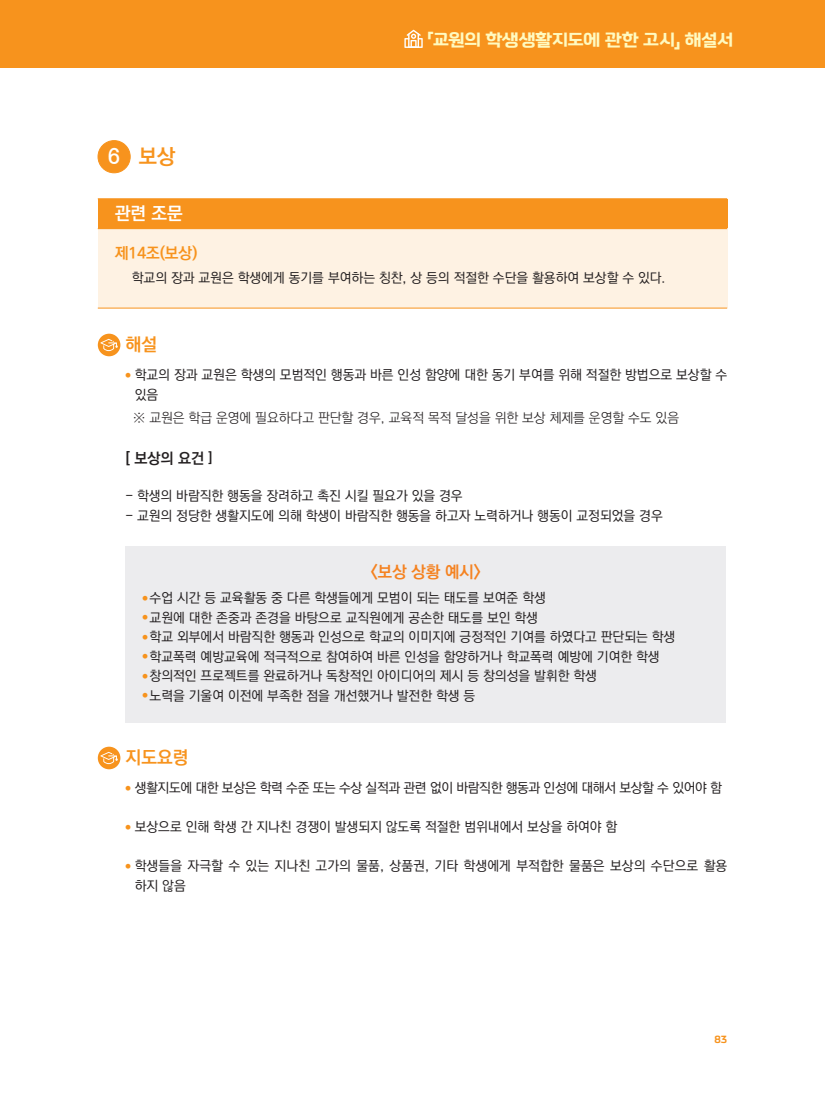
<style>
.page{position:relative;width:825px;height:1119px;background:#fff}
.page>*{position:absolute;margin:0;border:0;box-sizing:border-box;transform-origin:0 0}
.t1{font:21px "Ko Pub World Dotum PB";color:#f7931d}
.t2{font:21px "Ko Pub World Dotum PB";color:#fff}
.t3{font:18px "KOFIH Dr LEEJWOTF B";letter-spacing:-.025em;color:#fffac0}
.t4{font:18px "Ko Pub World Dotum PB";color:#f7931d}
.t5{font:18px "Ko Pub World Dotum PB";color:#fff}
.t6{font:16.5px "Ko Pub World Dotum PB";color:#f58220}
.t7{font:15.75px "Ko Pub World Dotum PB";color:#f7931d}
.타이틀_들여쓰기{font:15px "Ko Pub World Dotum PB";color:#231f20}
.타이틀_들여쓰기-2{font:13.5px/19.5px "Ko Pub World Dotum PM";color:#231f20}
.타이틀_들여쓰기-3{font:13.5px "Ko Pub World Dotum PM";letter-spacing:-.025em;color:#231f20}
.타이틀_들여쓰기-4{font:13.5px "Ko Pub World Dotum PL";color:#231f20}
.t8{font:10.5px "KOFIH Dr LEEJWOTF B";color:#f7931d}
.s1{font-size:13.5px}
</style>
<div class="page">
<div style="left:0;top:0;width:825px;height:67px;background:#f7931d"></div>
<svg style="left:404px;top:30px;width:19px;height:18px"></svg>
<div style="left:98px;top:141px;width:32px;height:32px;background:#f7931d;border-radius:50%"></div>
<div style="left:98px;top:140px;width:32px;height:33px;border:1px solid #f7931d;border-radius:50%"></div>
<div style="left:98px;top:199px;width:629px;height:29px;background:#f7931d"></div>
<div style="left:98px;top:228px;width:629px;height:80px;background:#fef2e3"></div>
<hr style="left:98px;top:198px;width:629px;height:1px;background:#f7931d">
<hr style="left:98px;top:228px;width:629px;height:1px;background:#f7931d">
<hr style="left:98px;top:308px;width:629px;height:1px;background:#f7931d">
<div style="left:98px;top:333px;width:22px;height:23px;background:#f7931d;border-radius:50%"></div>
<svg style="left:100px;top:339px;width:18px;height:12px"></svg>
<div style="left:125px;top:546px;width:601px;height:176px;background:#ececee"></div>
<div style="left:98px;top:746px;width:22px;height:23px;background:#f7931d;border-radius:50%"></div>
<svg style="left:100px;top:751px;width:18px;height:13px"></svg>
<h2 class="t3" style="left:427px;top:27px;width:308px">「교원의 학생생활지도에 관한 고시」 해설서</h2>
<p class="t2" style="left:108px;top:141px;width:13px">6</p>
<p class="t1" style="left:139px;top:141px;width:38px">보상</p>
<p class="t5" style="left:115px;top:200px;width:70px">관련 조문</p>
<p class="t7" style="left:115px;top:242px;width:84px">제14조(보상)</p>
<p class="타이틀_들여쓰기-2" style="left:132px;top:268px;width:535px">학교의 장과 교원은 학생에게 동기를 부여하는 칭찬, 상 등의 적절한 수단을 활용하여 보상할 수 있다.</p>
<p class="t4" style="left:126px;top:332px;width:33px">해설</p>
<p class="타이틀_들여쓰기-2" style="left:135px;top:365px;width:594px;text-indent:-9px"><sup>●</sup> 학교의 장과 교원은 학생의 모범적인 행동과 바른 인성 함양에 대한 동기 부여를 위해 적절한 방법으로 보상할 수 있음</p>
<p class="타이틀_들여쓰기-4" style="left:133px;top:408px;width:547px">※ 교원은 학급 운영에 필요하다고 판단할 경우, 교육적 목적 달성을 위한 보상 체제를 운영할 수도 있음</p>
<p class="타이틀_들여쓰기" style="left:125px;top:447px;width:89px">[ 보상의 요건 <span class="s1">]</span></p>
<p class="타이틀_들여쓰기-2" style="left:125px;top:487px;width:339px">- 학생의 바람직한 행동을 장려하고 촉진 시킬 필요가 있을 경우</p>
<p class="타이틀_들여쓰기-2" style="left:125px;top:506px;width:539px">- 교원의 정당한 생활지도에 의해 학생이 바람직한 행동을 하고자 노력하거나 행동이 교정되었을 경우</p>
<p class="t6" style="left:371px;top:559px;width:111px">&lt;보상 상황 예시&gt;</p>
<p class="타이틀_들여쓰기-2" style="left:142px;top:588px;width:405px"><sup>●</sup> 수업 시간 등 교육활동 중 다른 학생들에게 모범이 되는 태도를 보여준 학생</p>
<p class="타이틀_들여쓰기-2" style="left:142px;top:608px;width:397px"><sup>●</sup> 교원에 대한 존중과 존경을 바탕으로 교직원에게 공손한 태도를 보인 학생</p>
<p class="타이틀_들여쓰기-2" style="left:142px;top:627px;width:534px"><sup>●</sup> 학교 외부에서 바람직한 행동과 인성으로 학교의 이미지에 긍정적인 기여를 하였다고 판단되는 학생</p>
<p class="타이틀_들여쓰기-2" style="left:142px;top:647px;width:519px"><sup>●</sup> 학교폭력 예방교육에 적극적으로 참여하여 바른 인성을 함양하거나 학교폭력 예방에 기여한 학생</p>
<p class="타이틀_들여쓰기-2" style="left:142px;top:666px;width:456px"><sup>●</sup> 창의적인 프로젝트를 완료하거나 독창적인 아이디어의 제시 등 창의성을 발휘한 학생</p>
<p class="타이틀_들여쓰기-2" style="left:142px;top:686px;width:334px"><sup>●</sup> 노력을 기울여 이전에 부족한 점을 개선했거나 발전한 학생 등</p>
<p class="t4" style="left:126px;top:744px;width:64px">지도요령</p>
<p class="타이틀_들여쓰기-3" style="left:125px;top:778px;width:598px"><sup>●</sup> 생활지도에 대한 보상은 학력 수준 또는 수상 실적과 관련 없이 바람직한 행동과 인성에 대해서 보상할 수 있어야 함</p>
<p class="타이틀_들여쓰기-2" style="left:125px;top:817px;width:493px"><sup>●</sup> 보상으로 인해 학생 간 지나친 경쟁이 발생되지 않도록 적절한 범위내에서 보상을 하여야 함</p>
<p class="타이틀_들여쓰기-2" style="left:135px;top:856px;width:594px;text-indent:-9px"><sup>●</sup> 학생들을 자극할 수 있는 지나친 고가의 물품, 상품권, 기타 학생에게 부적합한 물품은 보상의 수단으로 활용 하지 않음</p>
<p class="t8" style="left:715px;top:1031px;width:14px">83</p>
</div>
